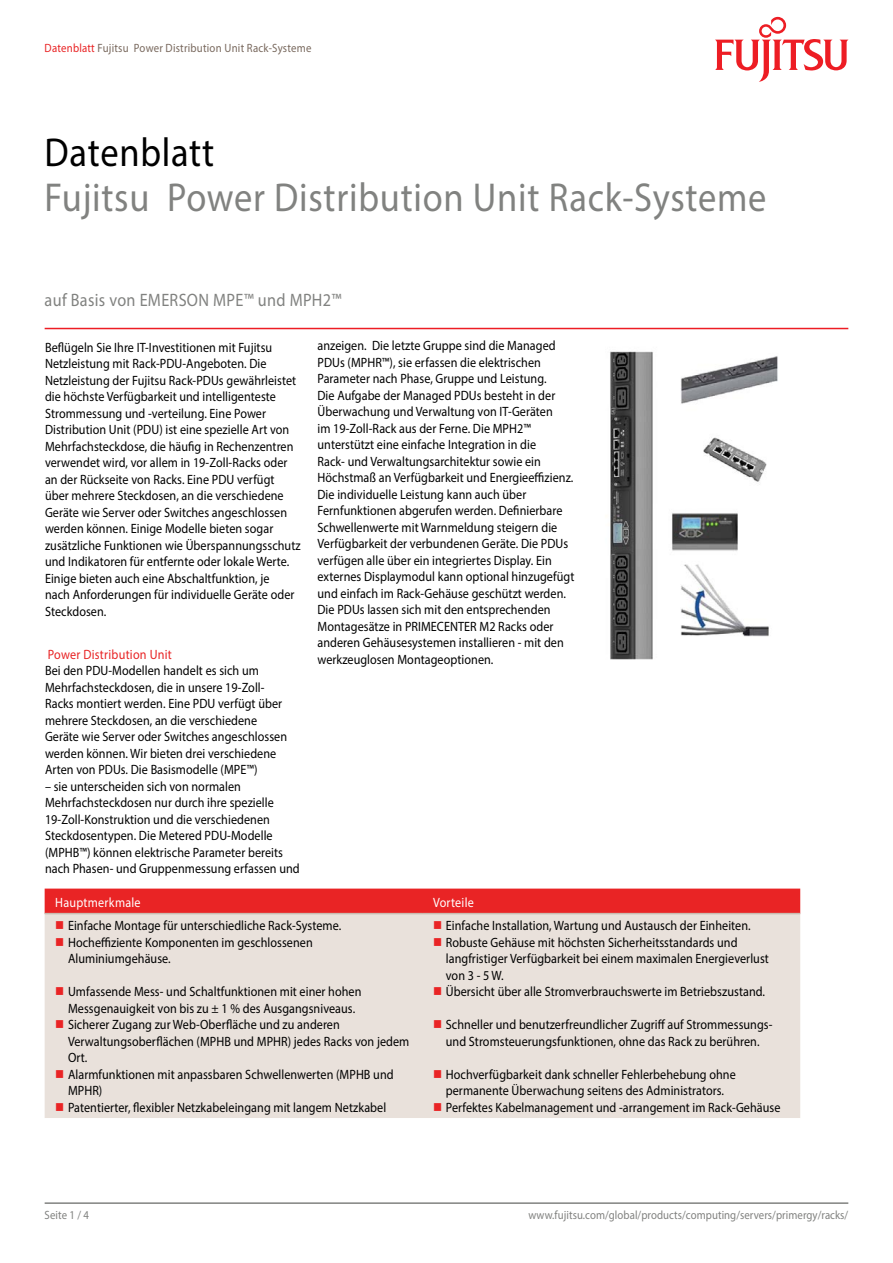
<style>
.page{position:relative;width:893px;height:1263px;background:#fff}
.page>*{position:absolute;margin:0;border:0;box-sizing:border-box;transform-origin:0 0}
.t1{font:40.5px "Myriad Pro";letter-spacing:.02em;color:#818280;scale:.9 1}
.t2{font:40.5px "Myriad Pro";letter-spacing:.02em;color:#000;scale:.9 1}
.t3{font:18px "Myriad Pro";letter-spacing:.02em;color:#818280;scale:.9 1}
.t4{font:13.5px/16.5px "Myriad Pro";letter-spacing:.005em;color:#000;scale:.9 1}
.t5{font:13.5px "Myriad Pro";letter-spacing:.02em;color:#fff;scale:.9 1}
.t6{font:13.5px "Myriad Pro";letter-spacing:.02em;color:#e82425;scale:.9 1}
.t7{font:12px "Myriad Pro";letter-spacing:.005em;color:#818280;scale:.9 1}
.t8{font:12px "Myriad Pro";letter-spacing:.02em;color:#79695e;scale:.9 1}
.s1{color:#e92425}
</style>
<div class="page">
<hr style="left:45px;top:1202px;width:803px;height:2px;background:#818280">
<hr style="left:45px;top:328px;width:803px;height:1px;background:#ed1d24">
<svg style="left:715px;top:17px;width:133px;height:65px"></svg>
<svg style="left:45px;top:888px;width:755px;height:25px;background:#e92a2a"></svg>
<div style="left:45px;top:914px;width:755px;height:204px;background:#e9e1db"></div>
<hr style="left:45px;top:913px;width:377px;height:1px;background:#c9bbb0">
<hr style="left:422px;top:913px;width:378px;height:1px;background:#c9bbb0">
<img style="left:610px;top:351px;width:168px;height:309px">
<svg style="left:56px;top:921px;width:7px;height:8px"></svg>
<svg style="left:434px;top:921px;width:7px;height:8px"></svg>
<svg style="left:56px;top:938px;width:7px;height:8px"></svg>
<svg style="left:434px;top:938px;width:7px;height:8px"></svg>
<svg style="left:56px;top:987px;width:7px;height:8px"></svg>
<svg style="left:434px;top:987px;width:7px;height:8px"></svg>
<svg style="left:56px;top:1020px;width:7px;height:8px"></svg>
<svg style="left:434px;top:1020px;width:7px;height:8px"></svg>
<svg style="left:56px;top:1070px;width:7px;height:8px"></svg>
<svg style="left:434px;top:1070px;width:7px;height:8px"></svg>
<svg style="left:56px;top:1103px;width:7px;height:8px"></svg>
<svg style="left:434px;top:1103px;width:7px;height:8px"></svg>
<p class="t8" style="left:45px;top:40px;width:298px"><span class="s1">Datenblatt</span> Fujitsu Power Distribution Unit Rack-Systeme</p>
<h1 class="t2" style="left:45px;top:128px;width:190px">Datenblatt</h1>
<h1 class="t1" style="left:45px;top:173px;width:803px">Fujitsu Power Distribution Unit Rack-Systeme</h1>
<h2 class="t3" style="left:45px;top:289px;width:331px">auf Basis von EMERSON MPE™ und MPH2™</h2>
<p class="t4" style="left:45px;top:339px;width:286px">Beflügeln Sie Ihre IT-Investitionen mit Fujitsu Netzleistung mit Rack-PDU-Angeboten. Die Netzleistung der Fujitsu Rack-PDUs gewährleistet die höchste Verfügbarkeit und intelligenteste Strommessung und -verteilung. Eine Power Distribution Unit (PDU) ist eine spezielle Art von Mehrfachsteckdose, die häufig in Rechenzentren verwendet wird, vor allem in 19-Zoll-Racks oder an der Rückseite von Racks. Eine PDU verfügt über mehrere Steckdosen, an die verschiedene Geräte wie Server oder Switches angeschlossen werden können. Einige Modelle bieten sogar zusätzliche Funktionen wie Überspannungsschutz und Indikatoren für entfernte oder lokale Werte.<br>Einige bieten auch eine Abschaltfunktion, je<br>nach Anforderungen für individuelle Geräte oder Steckdosen.</p>
<p class="t6" style="left:48px;top:646px;width:139px">Power Distribution Unit</p>
<p class="t4" style="left:45px;top:662px;width:271px">Bei den PDU-Modellen handelt es sich um Mehrfachsteckdosen, die in unsere 19-Zoll-Racks montiert werden. Eine PDU verfügt über mehrere Steckdosen, an die verschiedene Geräte wie Server oder Switches angeschlossen werden können. Wir bieten drei verschiedene Arten von PDUs. Die Basismodelle (MPE™)</p>
<p class="t4" style="left:45px;top:778px;width:285px">– sie unterscheiden sich von normalen Mehrfachsteckdosen nur durch ihre spezielle 19-Zoll-Konstruktion und die verschiedenen Steckdosentypen. Die Metered PDU-Modelle (MPHB™) können elektrische Parameter bereits nach Phasen- und Gruppenmessung erfassen und</p>
<p class="t4" style="left:317px;top:337px;width:287px">anzeigen. Die letzte Gruppe sind die Managed PDUs (MPHR™), sie erfassen die elektrischen Parameter nach Phase, Gruppe und Leistung.<br>Die Aufgabe der Managed PDUs besteht in der Überwachung und Verwaltung von IT-Geräten<br>im 19-Zoll-Rack aus der Ferne. Die MPH2™ unterstützt eine einfache Integration in die<br>Rack- und Verwaltungsarchitektur sowie ein Höchstmaß an Verfügbarkeit und Energieeffizienz.<br>Die individuelle Leistung kann auch über Fernfunktionen abgerufen werden. Definierbare Schwellenwerte mit Warnmeldung steigern die Verfügbarkeit der verbundenen Geräte. Die PDUs verfügen alle über ein integriertes Display. Ein externes Displaymodul kann optional hinzugefügt und einfach im Rack-Gehäuse geschützt werden.<br>Die PDUs lassen sich mit den entsprechenden Montagesätze in PRIMECENTER M2 Racks oder anderen Gehäusesystemen installieren - mit den werkzeuglosen Montageoptionen.</p>
<p class="t5" style="left:55px;top:894px;width:96px">Hauptmerkmale</p>
<p class="t5" style="left:433px;top:894px;width:47px">Vorteile</p>
<p class="t4" style="left:68px;top:917px;width:305px">Einfache Montage für unterschiedliche Rack-Systeme.</p>
<p class="t4" style="left:446px;top:917px;width:340px">Einfache Installation, Wartung und Austausch der Einheiten.</p>
<p class="t4" style="left:68px;top:933px;width:273px">Hocheffiziente Komponenten im geschlossenen<br>Aluminiumgehäuse.</p>
<p class="t4" style="left:446px;top:933px;width:361px">Robuste Gehäuse mit höchsten Sicherheitsstandards und langfristiger Verfügbarkeit bei einem maximalen Energieverlust von 3 - 5 W.</p>
<p class="t4" style="left:68px;top:983px;width:328px">Umfassende Mess- und Schaltfunktionen mit einer hohen<br>Messgenauigkeit von bis zu ± 1 % des Ausgangsniveaus.</p>
<p class="t4" style="left:446px;top:983px;width:356px">Übersicht über alle Stromverbrauchswerte im Betriebszustand.</p>
<p class="t4" style="left:68px;top:1016px;width:381px">Sicherer Zugang zur Web-Oberfläche und zu anderen<br>Verwaltungsoberflächen (MPHB und MPHR) jedes Racks von jedem<br>Ort.</p>
<p class="t4" style="left:446px;top:1016px;width:365px">Schneller und benutzerfreundlicher Zugriff auf Strommessungs&shy;und Stromsteuerungsfunktionen, ohne das Rack zu berühren.</p>
<p class="t4" style="left:68px;top:1066px;width:363px">Alarmfunktionen mit anpassbaren Schwellenwerten (MPHB und<br>MPHR)</p>
<p class="t4" style="left:446px;top:1066px;width:324px">Hochverfügbarkeit dank schneller Fehlerbehebung ohne permanente Überwachung seitens des Administrators.</p>
<p class="t4" style="left:68px;top:1098px;width:355px">Patentierter, flexibler Netzkabeleingang mit langem Netzkabel</p>
<p class="t4" style="left:446px;top:1098px;width:373px">Perfektes Kabelmanagement und -arrangement im Rack-Gehäuse</p>
<p class="t7" style="left:45px;top:1207px;width:51px">Seite 1 / 4</p>
<p class="t7" style="left:528px;top:1207px;width:357px">www.fujitsu.com/global/products/computing/servers/primergy/racks/</p>
</div>
